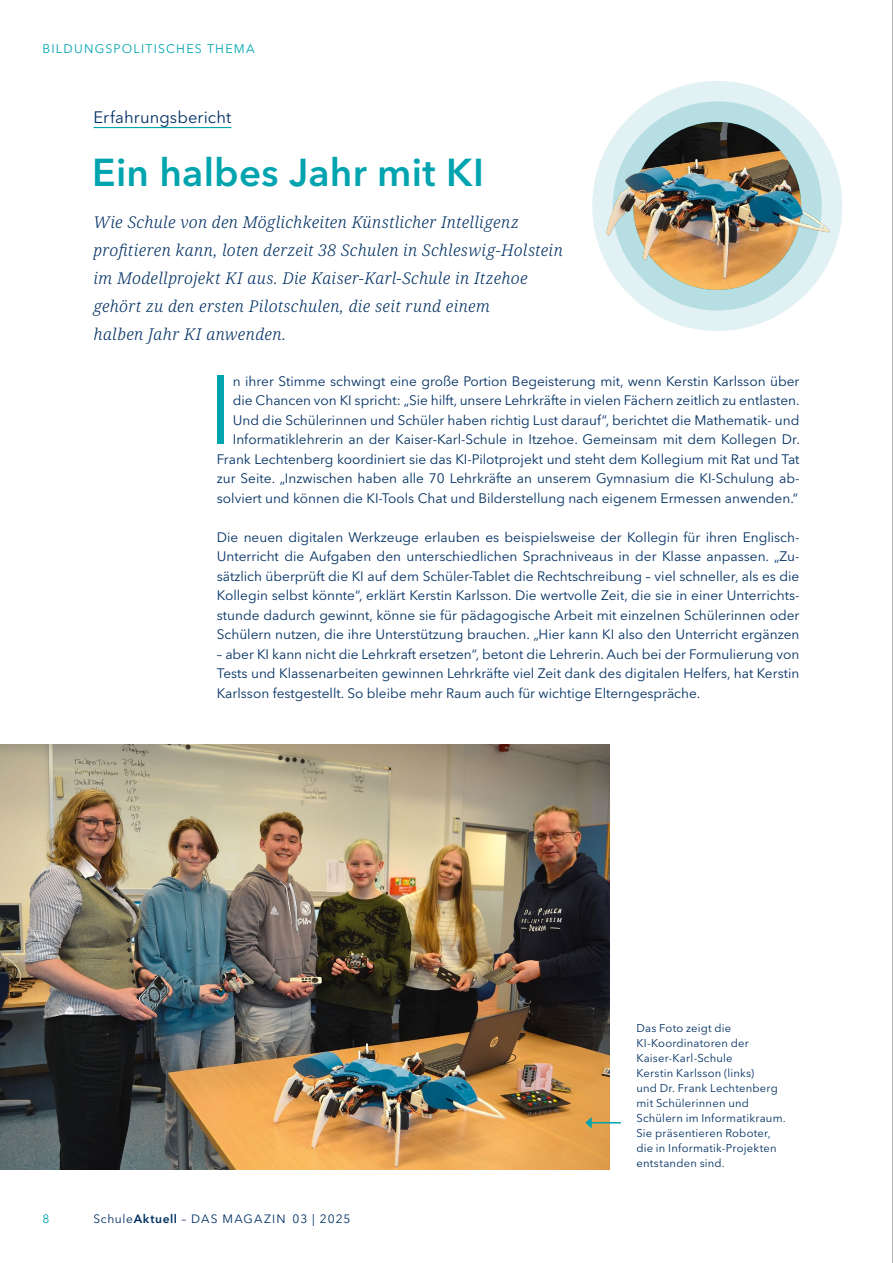
<style>
.page{position:relative;width:893px;height:1263px;background:#fff}
.page>*{position:absolute;margin:0;border:0;box-sizing:border-box;transform-origin:0 0}
.t1{font:96.3px "Avenir Next LT Pro";color:#00a4af}
.t2{font:600 38.55px "Avenir Next LT Pro";letter-spacing:.005em;color:#00a4af}
.t3{font:16.5px "Avenir Next LT Pro";letter-spacing:.01em;color:#003063}
.t4{font:italic 16.2px/27.9px "Noto Serif";letter-spacing:.02em;color:#003063}
.t5{font:13.65px/19.5px "Avenir Next LT Pro";color:#003063;text-align:justify}
.t6{font:12.3px "Avenir Next LT Pro";letter-spacing:.1em;color:#00a4af}
.t7{font:12px "Avenir Next LT Pro";letter-spacing:.08em;color:#003063}
.t8{font:12px "Avenir Next LT Pro";color:#00a4af}
.t9{font:11.25px/15px "Avenir Next LT Pro";letter-spacing:.015em;color:#003063}
.s1{font-weight:600}
</style>
<div class="page">
<hr style="left:892px;top:0;width:1px;height:1263px;background:#929292">
<img style="left:0;top:745px;width:609px;height:424px">
<hr style="left:94px;top:127px;width:137px;height:1px;background:#00a4af">
<hr style="left:591px;top:1122px;width:30px;height:1px;background:#00a4af">
<svg style="left:585px;top:1117px;width:7px;height:11px"></svg>
<div style="left:592px;top:81px;width:250px;height:250px;background:#e2f1f3;border-radius:50%"></div>
<div style="left:613px;top:101px;width:209px;height:209px;background:#b7dfe3;border-radius:50%"></div>
<img style="left:633px;top:122px;width:168px;height:168px;border-radius:84px">
<img style="left:594px;top:140px;width:244px;height:150px">
<p class="t6" style="left:43px;top:41px;width:214px">BILDUNGSPOLITISCHES THEMA</p>
<h2 class="t3" style="left:94px;top:107px;width:139px">Erfahrungsbericht</h2>
<h1 class="t2" style="left:92px;top:150px;width:393px">Ein halbes Jahr mit KI</h1>
<p class="t4" style="left:94px;top:209px;width:471px">Wie Schule von den Möglichkeiten Künstlicher Intelligenz profitieren kann, loten derzeit 38 Schulen in Schleswig-Holstein im Modellprojekt KI aus. Die Kaiser-Karl-Schule in Itzehoe gehört zu den ersten Pilotschulen, die seit rund einem<br>halben Jahr KI anwenden.</p>
<p class="t5" style="left:217px;top:371px;width:584px;text-align:right">n ihrer Stimme schwingt eine große Portion Begeisterung mit, wenn Kerstin Karlsson über die Chancen von KI spricht: „Sie hilft, unsere Lehrkräfte in vielen Fächern zeitlich zu entlasten.<br>Und die Schülerinnen und Schüler haben richtig Lust darauf“, berichtet die Mathematik- und Informatiklehrerin an der Kaiser-Karl-Schule in Itzehoe. Gemeinsam mit dem Kollegen Dr.<br>Frank Lechtenberg koordiniert sie das KI-Pilotprojekt und steht dem Kollegium mit Rat und Tat zur Seite. „Inzwischen haben alle 70 Lehrkräfte an unserem Gymnasium die KI-Schulung ab&shy;solviert und können die KI-Tools Chat und Bilderstellung nach eigenem Ermessen anwenden.“</p>
<p class="t5" style="left:217px;top:527px;width:584px">Die neuen digitalen Werkzeuge erlauben es beispielsweise der Kollegin für ihren Englisch-Unterricht die Aufgaben den unterschiedlichen Sprachniveaus in der Klasse anpassen. „Zu&shy;sätzlich überprüft die KI auf dem Schüler-Tablet die Rechtschreibung – viel schneller, als es die Kollegin selbst könnte“, erklärt Kerstin Karlsson. Die wertvolle Zeit, die sie in einer Unterrichts&shy;stunde dadurch gewinnt, könne sie für pädagogische Arbeit mit einzelnen Schülerinnen oder Schülern nutzen, die ihre Unterstützung brauchen. „Hier kann KI also den Unterricht ergänzen</p>
<p class="t5" style="left:217px;top:644px;width:584px">– aber KI kann nicht die Lehrkraft ersetzen“, betont die Lehrerin. Auch bei der Formulierung von Tests und Klassenarbeiten gewinnen Lehrkräfte viel Zeit dank des digitalen Helfers, hat Kerstin Karlsson festgestellt. So bleibe mehr Raum auch für wichtige Elterngespräche.</p>
<p class="t1" style="left:208px;top:353px;width:27px">I</p>
<p class="t8" style="left:43px;top:1211px;width:8px">8</p>
<p class="t7" style="left:94px;top:1211px;width:259px">Schule<span class="s1">Aktuell</span> – DAS MAGAZIN 03 | 2025</p>
<p class="t9" style="left:636px;top:1020px;width:151px">Das Foto zeigt die<br>KI-Koordinatoren der<br>Kaiser-Karl-Schule<br>Kerstin Karlsson (links)<br>und Dr. Frank Lechtenberg mit Schülerinnen und<br>Schülern im Informatikraum.<br>Sie präsentieren Roboter, die in Informatik-Projekten entstanden sind.</p>
</div>
